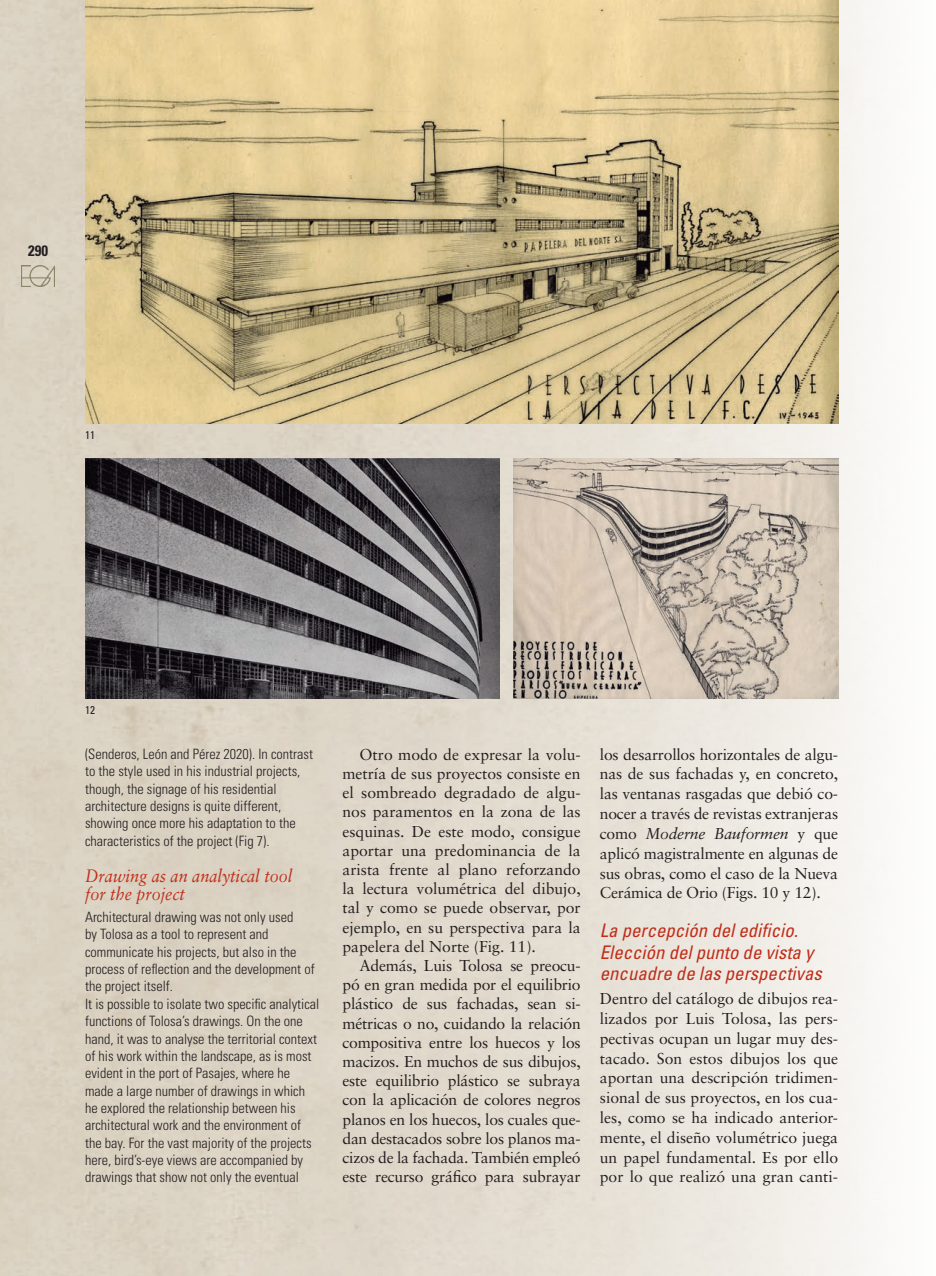
<style>
.page{position:relative;width:936px;height:1276px;background:#fff}
.page>*{position:absolute;margin:0;border:0;box-sizing:border-box;transform-origin:0 0}
.SUBTITULO_CAST{font:italic condensed 18.75px/21.6px "Univers";color:#c02d19}
.SUBTITULO_INGLES{font:italic 18px "Sabon";color:#c02d19;scale:.9 1}
.t1{font:15.75px/19.2px "Sabon";letter-spacing:-.01em;color:#231f20;text-align:justify}
.t2{font:700 condensed 15px "Univers";color:#231f20}
.No_Spacing{font:300 condensed 14.25px/17.4px "Univers";color:#231f20}
.PIES_DE_FOTO_INGLES{font:condensed 11.25px "Univers";color:#231f20}
.s1{font-style:italic}
</style>
<div class="page">
<img style="left:0;top:0;width:885px;height:1276px">
<img style="left:22px;top:265px;width:33px;height:21px">
<img style="left:85px;top:0;width:753px;height:423px">
<img style="left:85px;top:459px;width:414px;height:239px">
<img style="left:513px;top:459px;width:325px;height:239px">
<p class="t2" style="left:28px;top:242px;width:21px">290</p>
<p class="PIES_DE_FOTO_INGLES" style="left:85px;top:428px;width:11px">11</p>
<p class="PIES_DE_FOTO_INGLES" style="left:85px;top:703px;width:11px">12</p>
<p class="No_Spacing" style="left:85px;top:745px;width:229px">(Senderos, León and Pérez 2020). In contrast to the style used in his industrial projects, though, the signage of his residential architecture designs is quite different, showing once more his adaptation to the characteristics of the project (Fig 7).</p>
<p class="SUBTITULO_INGLES" style="left:85px;top:865px;width:232px">Drawing as an analytical tool</p>
<p class="SUBTITULO_INGLES" style="left:85px;top:883px;width:113px">for the project</p>
<p class="No_Spacing" style="left:85px;top:908px;width:231px">Architectural drawing was not only used<br>by Tolosa as a tool to represent and communicate his projects, but also in the process of reflection and the development of the project itself.</p>
<p class="No_Spacing" style="left:85px;top:995px;width:236px">It is possible to isolate two specific analytical functions of Tolosa’s drawings. On the one hand, it was to analyse the territorial context of his work within the landscape, as is most evident in the port of Pasajes, where he made a large number of drawings in which he explored the relationship between his architectural work and the environment of the bay. For the vast majority of the projects here, bird’s-eye views are accompanied by drawings that show not only the eventual</p>
<p class="t1" style="left:342px;top:744px;width:240px;text-indent:17px">Otro modo de expresar la volu&shy;metría de sus proyectos consiste en el sombreado degradado de algu&shy;nos paramentos en la zona de las esquinas. De este modo, consigue aportar una predominancia de la arista frente al plano reforzando la lectura volumétrica del dibujo, tal y como se puede observar, por ejemplo, en su perspectiva para la papelera del Norte (Fig. 11).</p>
<p class="t1" style="left:342px;top:955px;width:240px;text-indent:17px">Además, Luis Tolosa se preocu&shy;pó en gran medida por el equilibrio plástico de sus fachadas, sean si&shy;métricas o no, cuidando la relación compositiva entre los huecos y los macizos. En muchos de sus dibujos, este equilibrio plástico se subraya con la aplicación de colores negros planos en los huecos, los cuales que&shy;dan destacados sobre los planos ma&shy;cizos de la fachada. También empleó este recurso gráfico para subrayar</p>
<p class="t1" style="left:600px;top:744px;width:240px;line-height:19.8px">los desarrollos horizontales de algu&shy;nas de sus fachadas y, en concreto, las ventanas rasgadas que debió co&shy;nocer a través de revistas extranjeras como <span class="s1">Moderne Bauformen</span> y que aplicó magistralmente en algunas de sus obras, como el caso de la Nueva Cerámica de Orio (Figs. 10 y 12).</p>
<p class="SUBTITULO_CAST" style="left:600px;top:919px;width:223px">La percepción del edificio.<br>Elección del punto de vista y encuadre de las perspectivas</p>
<p class="t1" style="left:600px;top:988px;width:240px;line-height:19.8px">Dentro del catálogo de dibujos rea&shy;lizados por Luis Tolosa, las pers&shy;pectivas ocupan un lugar muy des&shy;tacado. Son estos dibujos los que aportan una descripción tridimen&shy;sional de sus proyectos, en los cua&shy;les, como se ha indicado anterior&shy;mente, el diseño volumétrico juega un papel fundamental. Es por ello por lo que realizó una gran canti-</p>
</div>
